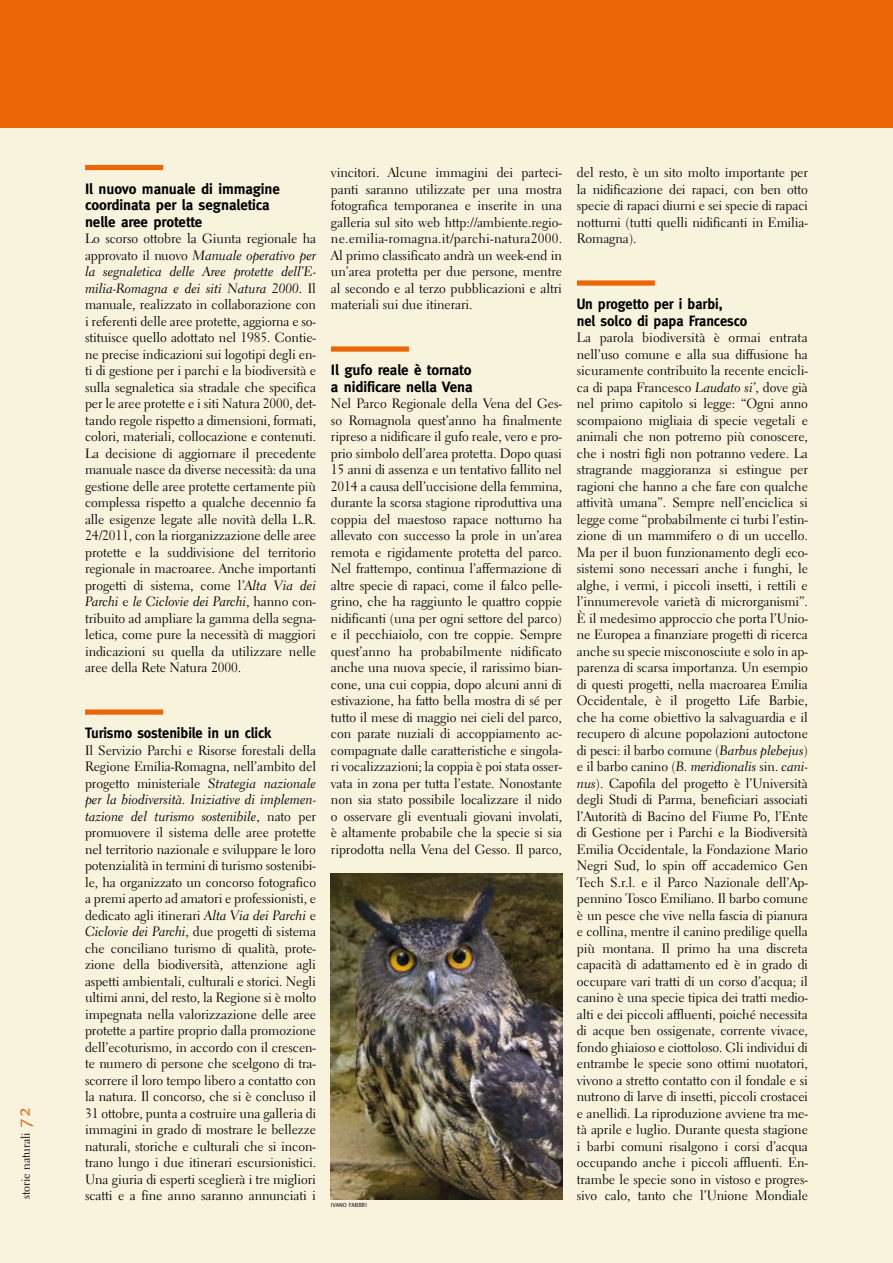
<style>
.page{position:relative;width:893px;height:1263px;background:#f7f3dd}
.page>*{position:absolute;margin:0;border:0;box-sizing:border-box;transform-origin:0 0}
.t1{font:18px "Meta";color:#ec6608}
.t2{font:700 15px/16.5px "Meta";letter-spacing:-.005em;color:#000}
.t3{font:700 15px/16.5px "Meta";letter-spacing:-.005em;color:#000;scale:.96 1}
.t4{font:13.5px/16.5px "Electra LT Std";letter-spacing:-.005em;color:#000;text-align:justify}
.t5{font:13.5px/16.5px "Electra LT Std Cursive";letter-spacing:-.005em;color:#000;text-align:justify}
.t6{font:12px "Electra LT Std";letter-spacing:-.005em;color:#000}
.t7{font:6px "Meta";color:#000}
.s1{font-family:"Electra LT Std"}
.s2{font-family:"Electra LT Std Cursive"}
</style>
<div class="page">
<div style="left:85px;top:165px;width:78px;height:5px;background:#ec6608"></div>
<div style="left:85px;top:709px;width:78px;height:6px;background:#ec6608"></div>
<div style="left:331px;top:346px;width:78px;height:6px;background:#ec6608"></div>
<div style="left:577px;top:280px;width:78px;height:6px;background:#ec6608"></div>
<div style="left:0;top:0;width:893px;height:128px;background:#ec6608"></div>
<img style="left:331px;top:873px;width:231px;height:326px">
<h1 class="t1" style="left:13px;top:1128px;width:22px;rotate:-90deg">72</h1>
<p class="t6" style="left:18px;top:1199px;width:68px;rotate:-90deg">storie naturali</p>
<p class="t2" style="left:85px;top:180px;width:197px">Il nuovo manuale di immagine coordinata per la segnaletica nelle aree protette</p>
<p class="t4" style="left:85px;top:230px;width:233px">Lo scorso ottobre la Giunta regionale ha</p>
<p class="t5" style="left:85px;top:247px;width:233px"><span class="s1">approvato il nuovo</span> Manuale operativo per la segnaletica delle Aree protette dell’E&shy;milia-Romagna e dei siti Natura 2000<span class="s1">. Il</span></p>
<p class="t4" style="left:85px;top:296px;width:233px">manuale, realizzato in collaborazione con i referenti delle aree protette, aggiorna e so&shy;stituisce quello adottato nel 1985. Contie&shy;ne precise indicazioni sui logotipi degli en&shy;ti di gestione per i parchi e la biodiversità e sulla segnaletica sia stradale che specifica per le aree protette e i siti Natura 2000, det&shy;tando regole rispetto a dimensioni, formati, colori, materiali, collocazione e contenuti.<br>La decisione di aggiornare il precedente manuale nasce da diverse necessità: da una gestione delle aree protette certamente più complessa rispetto a qualche decennio fa alle esigenze legate alle novità della L.R.<br>24/2011, con la riorganizzazione delle aree protette e la suddivisione del territorio regionale in macroaree. Anche importanti progetti di sistema, come l<span class="s2">’Alta Via dei</span></p>
<p class="t5" style="left:85px;top:593px;width:233px">Parchi <span class="s1">e</span> le Ciclovie dei Parchi<span class="s1">, hanno con-</span></p>
<p class="t4" style="left:85px;top:610px;width:233px">tribuito ad ampliare la gamma della segna&shy;letica, come pure la necessità di maggiori indicazioni su quella da utilizzare nelle aree della Rete Natura 2000.</p>
<p class="t3" style="left:85px;top:725px;width:196px">Turismo sostenibile in un click</p>
<p class="t4" style="left:85px;top:742px;width:233px">Il Servizio Parchi e Risorse forestali della Regione Emilia-Romagna, nell’ambito del progetto ministeriale <span class="s2">Strategia nazionale</span></p>
<p class="t5" style="left:85px;top:791px;width:232px">per la biodiversità. Iniziative di implemen&shy;tazione del turismo sostenibile<span class="s1">, nato per</span></p>
<p class="t4" style="left:85px;top:824px;width:233px">promuovere il sistema delle aree protette nel territorio nazionale e sviluppare le loro potenzialità in termini di turismo sostenibi&shy;le, ha organizzato un concorso fotografico a premi aperto ad amatori e professionisti, e dedicato agli itinerari <span class="s2">Alta Via dei Parchi</span> e <span class="s2">Ciclovie dei Parchi</span>, due progetti di sistema che conciliano turismo di qualità, prote&shy;zione della biodiversità, attenzione agli aspetti ambientali, culturali e storici. Negli ultimi anni, del resto, la Regione si è molto impegnata nella valorizzazione delle aree protette a partire proprio dalla promozione dell’ecoturismo, in accordo con il crescen&shy;te numero di persone che scelgono di tra&shy;scorrere il loro tempo libero a contatto con la natura. Il concorso, che si è concluso il 31 ottobre, punta a costruire una galleria di immagini in grado di mostrare le bellezze naturali, storiche e culturali che si incon&shy;trano lungo i due itinerari escursionistici.<br>Una giuria di esperti sceglierà i tre migliori scatti e a fine anno saranno annunciati i</p>
<p class="t4" style="left:331px;top:164px;width:233px">vincitori. Alcune immagini dei parteci&shy;panti saranno utilizzate per una mostra fotografica temporanea e inserite in una galleria sul sito web http://ambiente.regio&shy;ne.emilia-romagna.it/parchi-natura2000.<br>Al primo classificato andrà un week-end in un’area protetta per due persone, mentre al secondo e al terzo pubblicazioni e altri materiali sui due itinerari.</p>
<p class="t2" style="left:331px;top:362px;width:143px">Il gufo reale è tornato a nidificare nella Vena</p>
<p class="t4" style="left:331px;top:395px;width:233px">Nel Parco Regionale della Vena del Ges&shy;so Romagnola quest’anno ha finalmente ripreso a nidificare il gufo reale, vero e pro&shy;prio simbolo dell’area protetta. Dopo quasi 15 anni di assenza e un tentativo fallito nel 2014 a causa dell’uccisione della femmina, durante la scorsa stagione riproduttiva una coppia del maestoso rapace notturno ha allevato con successo la prole in un’area remota e rigidamente protetta del parco.<br>Nel frattempo, continua l’affermazione di altre specie di rapaci, come il falco pelle&shy;grino, che ha raggiunto le quattro coppie nidificanti (una per ogni settore del parco) e il pecchiaiolo, con tre coppie. Sempre quest’anno ha probabilmente nidificato anche una nuova specie, il rarissimo bian&shy;cone, una cui coppia, dopo alcuni anni di estivazione, ha fatto bella mostra di sé per tutto il mese di maggio nei cieli del parco, con parate nuziali di accoppiamento ac&shy;compagnate dalle caratteristiche e singola&shy;ri vocalizzazioni; la coppia è poi stata osser&shy;vata in zona per tutta l’estate. Nonostante non sia stato possibile localizzare il nido o osservare gli eventuali giovani involati, è altamente probabile che la specie si sia riprodotta nella Vena del Gesso. Il parco,</p>
<p class="t7" style="left:331px;top:1201px;width:37px">IVANO FABBRI</p>
<p class="t4" style="left:577px;top:164px;width:233px">del resto, è un sito molto importante per la nidificazione dei rapaci, con ben otto specie di rapaci diurni e sei specie di rapaci notturni (tutti quelli nidificanti in Emilia-Romagna).</p>
<p class="t3" style="left:577px;top:296px;width:179px">Un progetto per i barbi,<br>nel solco di papa Francesco</p>
<p class="t4" style="left:577px;top:329px;width:233px">La parola biodiversità è ormai entrata nell’uso comune e alla sua diffusione ha sicuramente contribuito la recente encicli&shy;ca di papa Francesco <span class="s2">Laudato si’</span>, dove già nel primo capitolo si legge: “Ogni anno scompaiono migliaia di specie vegetali e animali che non potremo più conoscere, che i nostri figli non potranno vedere. La stragrande maggioranza si estingue per ragioni che hanno a che fare con qualche attività umana”. Sempre nell’enciclica si legge come “probabilmente ci turbi l’estin&shy;zione di un mammifero o di un uccello.<br>Ma per il buon funzionamento degli eco&shy;sistemi sono necessari anche i funghi, le alghe, i vermi, i piccoli insetti, i rettili e l’innumerevole varietà di microrganismi”.<br>È il medesimo approccio che porta l’Unio&shy;ne Europea a finanziare progetti di ricerca anche su specie misconosciute e solo in ap&shy;parenza di scarsa importanza. Un esempio di questi progetti, nella macroarea Emilia Occidentale, è il progetto Life Barbie, che ha come obiettivo la salvaguardia e il recupero di alcune popolazioni autoctone di pesci: il barbo comune (<span class="s2">Barbus plebejus</span>) e il barbo canino (<span class="s2">B. meridionalis</span> sin. <span class="s2">cani&shy;nus</span>). Capofila del progetto è l’Università degli Studi di Parma, beneficiari associati l’Autorità di Bacino del Fiume Po, l’Ente di Gestione per i Parchi e la Biodiversità Emilia Occidentale, la Fondazione Mario Negri Sud, lo spin off accademico Gen Tech S.r.l. e il Parco Nazionale dell’Ap&shy;pennino Tosco Emiliano. Il barbo comune è un pesce che vive nella fascia di pianura e collina, mentre il canino predilige quella più montana. Il primo ha una discreta capacità di adattamento ed è in grado di occupare vari tratti di un corso d’acqua; il canino è una specie tipica dei tratti medio&shy;alti e dei piccoli affluenti, poiché necessita di acque ben ossigenate, corrente vivace, fondo ghiaioso e ciottoloso. Gli individui di entrambe le specie sono ottimi nuotatori, vivono a stretto contatto con il fondale e si nutrono di larve di insetti, piccoli crostacei e anellidi. La riproduzione avviene tra me&shy;tà aprile e luglio. Durante questa stagione i barbi comuni risalgono i corsi d’acqua occupando anche i piccoli affluenti. En&shy;trambe le specie sono in vistoso e progres-</p>
<p class="t4" style="left:577px;top:1187px;width:233px">sivo calo, tanto che l’Unione Mondiale</p>
</div>
